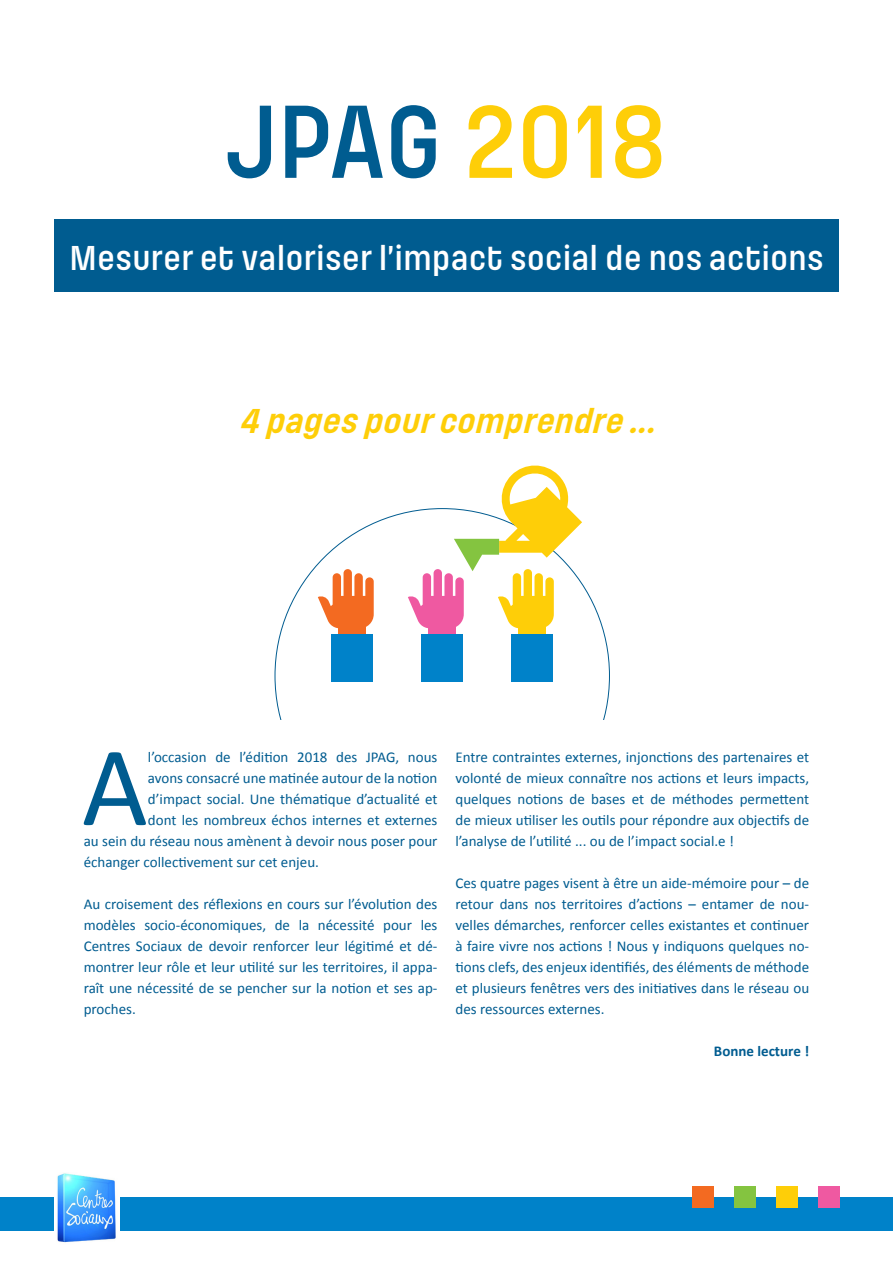
<style>
.page{position:relative;width:893px;height:1263px;background:#fff}
.page>*{position:absolute;margin:0;border:0;box-sizing:border-box;transform-origin:0 0}
.t1{font:114.3px "Calibri";color:#005c90}
.t2{font:600 108px "Pilcrow";letter-spacing:-.02em;color:#005c90}
.t3{font:600 36px "Pilcrow";letter-spacing:-.005em;color:#fff}
.t4{font:italic 700 36px "Pilcrow";color:#fece08}
.t5{font:15px/21px "Calibri";color:#005c90;text-align:justify}
.t6{font:700 15px "Calibri";color:#005c90}
.s1{color:#fece08}
</style>
<div class="page">
<div style="left:0;top:1197px;width:893px;height:34px;background:#0082c9"></div>
<div style="left:819px;top:1187px;width:21px;height:21px;background:#ef59a1"></div>
<div style="left:777px;top:1187px;width:21px;height:21px;background:#fece08"></div>
<div style="left:734px;top:1187px;width:21px;height:21px;background:#84c440"></div>
<div style="left:692px;top:1187px;width:21px;height:21px;background:#f36a21"></div>
<img style="left:54px;top:1173px;width:65px;height:70px">
<div style="left:429px;top:622px;width:27px;height:24px;background:#ef59a1"></div>
<div style="left:422px;top:634px;width:41px;height:48px;background:#0082c9"></div>
<div style="left:339px;top:622px;width:27px;height:24px;background:#f36a21"></div>
<div style="left:332px;top:634px;width:41px;height:48px;background:#0082c9"></div>
<svg style="left:318px;top:569px;width:56px;height:61px"></svg>
<div style="left:519px;top:622px;width:27px;height:24px;background:#fece08"></div>
<div style="left:512px;top:634px;width:41px;height:48px;background:#0082c9"></div>
<svg style="left:408px;top:465px;width:174px;height:165px"></svg>
<div style="left:54px;top:219px;width:785px;height:72px;background:#005c90"></div>
<p class="t2" style="left:225px;top:88px;width:444px">JPAG <span class="s1">2018</span></p>
<p class="t3" style="left:69px;top:240px;width:756px">Mesurer et valoriser l’impact social de nos actions</p>
<p class="t4" style="left:239px;top:403px;width:426px">4 pagespourcomprendre ...</p>
<p class="t1" style="left:82px;top:715px;width:68px">A</p>
<p class="t5" style="left:148px;top:746px;width:291px">l’occasion de l’édition 2018 des JPAG, nous</p>
<p class="t5" style="left:148px;top:767px;width:291px">avons consacré une matinée autour de la notion</p>
<p class="t5" style="left:148px;top:788px;width:291px">d’impact social. Une thématique d’actualité et</p>
<p class="t5" style="left:148px;top:809px;width:291px">dont les nombreux échos internes et externes</p>
<p class="t5" style="left:84px;top:830px;width:355px">au sein du réseau nous amènent à devoir nous poser pour</p>
<p class="t5" style="left:84px;top:851px;width:237px">échanger collectivement sur cet enjeu.</p>
<p class="t5" style="left:84px;top:893px;width:355px">Au croisement des réflexions en cours sur l’évolution des modèles socio-économiques, de la nécessité pour les Centres Sociaux de devoir renforcer leur légitimé et dé&shy;montrer leur rôle et leur utilité sur les territoires, il appa&shy;raît une nécessité de se pencher sur la notion et ses ap&shy;proches.</p>
<p class="t5" style="left:455px;top:746px;width:355px">Entre contraintes externes, injonctions des partenaires et volonté de mieux connaître nos actions et leurs impacts, quelques notions de bases et de méthodes permettent de mieux utiliser les outils pour répondre aux objectifs de l’analyse de l’utilité ... ou de l’impact social.e !</p>
<p class="t5" style="left:455px;top:872px;width:355px">Ces quatre pages visent à être un aide-mémoire pour – de retour dans nos territoires d’actions – entamer de nou&shy;velles démarches, renforcer celles existantes et continuer à faire vivre nos actions ! Nous y indiquons quelques no&shy;tions clefs, des enjeux identifiés, des éléments de méthode et plusieurs fenêtres vers des initiatives dans le réseau ou des ressources externes.</p>
<p class="t6" style="left:714px;top:1041px;width:97px">Bonne lecture !</p>
</div>
